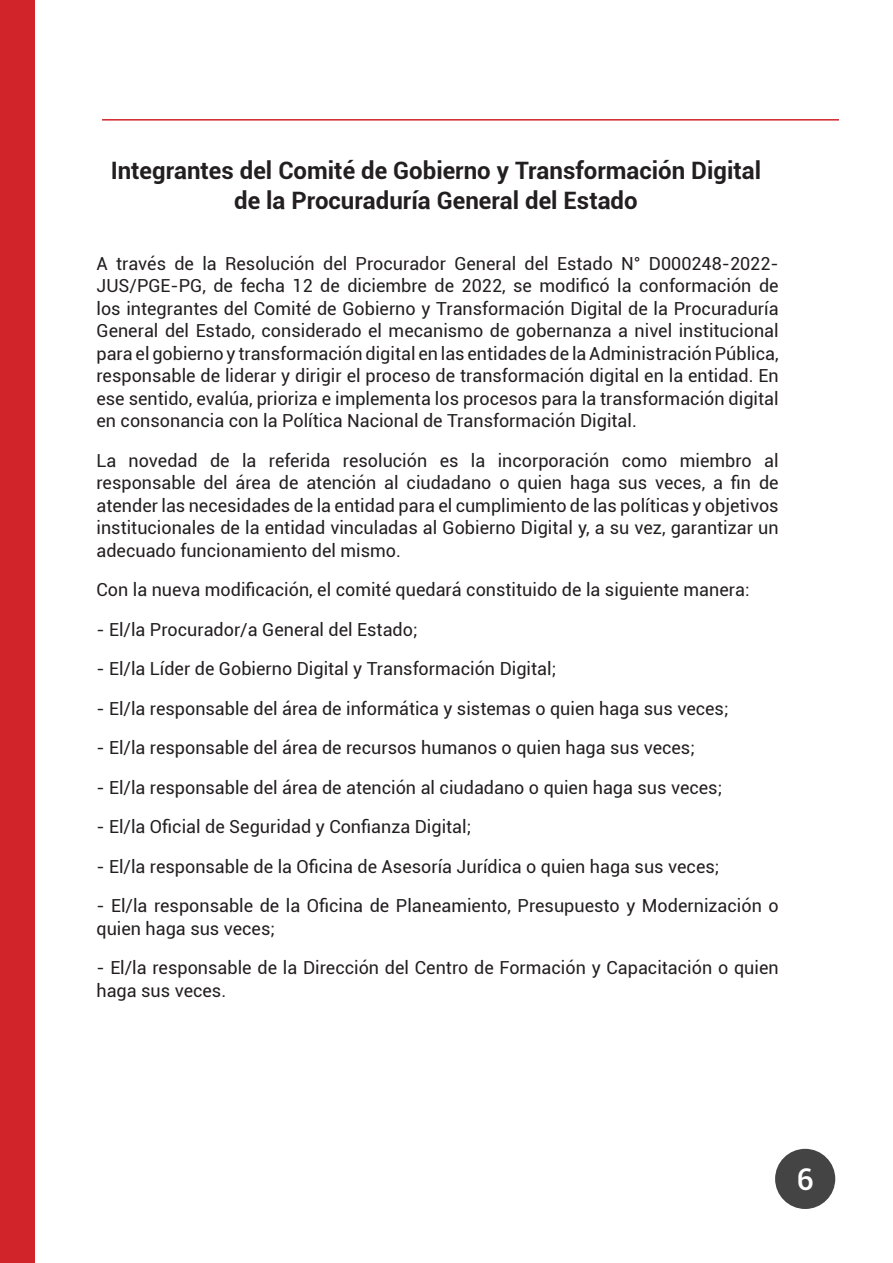
<style>
.page{position:relative;width:893px;height:1263px;background:#fff}
.page>*{position:absolute;margin:0;border:0;box-sizing:border-box;transform-origin:0 0}
.t1{font:500 30px "Roboto";color:#fff}
.Título_2{font:700 24px/30px "Roboto";color:#231f20;text-align:center}
.Párrafo{font:18px/22.5px "Roboto";color:#231f20;text-align:justify}
</style>
<div class="page">
<div style="left:775px;top:1149px;width:60px;height:60px;background:#444;border-radius:50%"></div>
<div style="left:0;top:0;width:35px;height:1263px;background:#d1232a"></div>
<hr style="left:102px;top:119px;width:737px;height:2px;background:#d1232a">
<hr style="left:892px;top:54px;width:1px;height:131px;background:#d1232a">
<p class="Título_2" style="left:111px;top:155px;width:652px">Integrantes del Comité de Gobierno y Transformación Digital de la Procuraduría General del Estado</p>
<p class="Párrafo" style="left:96px;top:251px;width:684px">A través de la Resolución del Procurador General del Estado N° D000248-2022- JUS/PGE-PG, de fecha 12 de diciembre de 2022, se modificó la conformación de los integrantes del Comité de Gobierno y Transformación Digital de la Procuraduría General del Estado, considerado el mecanismo de gobernanza a nivel institucional para el gobierno y transformación digital en las entidades de la Administración Pública, responsable de liderar y dirigir el proceso de transformación digital en la entidad. En ese sentido, evalúa, prioriza e implementa los procesos para la transformación digital en consonancia con la Política Nacional de Transformación Digital.</p>
<p class="Párrafo" style="left:96px;top:448px;width:684px">La novedad de la referida resolución es la incorporación como miembro al responsable del área de atención al ciudadano o quien haga sus veces, a fin de atender las necesidades de la entidad para el cumplimiento de las políticas y objetivos institucionales de la entidad vinculadas al Gobierno Digital y, a su vez, garantizar un adecuado funcionamiento del mismo.</p>
<p class="Párrafo" style="left:96px;top:578px;width:654px">Con la nueva modificación, el comité quedará constituido de la siguiente manera:</p>
<p class="Párrafo" style="left:96px;top:617px;width:323px">- El/la Procurador/a General del Estado;</p>
<p class="Párrafo" style="left:96px;top:657px;width:461px">- El/la Líder de Gobierno Digital y Transformación Digital;</p>
<p class="Párrafo" style="left:96px;top:696px;width:634px">- El/la responsable del área de informática y sistemas o quien haga sus veces;</p>
<p class="Párrafo" style="left:96px;top:736px;width:600px">- El/la responsable del área de recursos humanos o quien haga sus veces;</p>
<p class="Párrafo" style="left:96px;top:775px;width:627px">- El/la responsable del área de atención al ciudadano o quien haga sus veces;</p>
<p class="Párrafo" style="left:96px;top:815px;width:376px">- El/la Oficial de Seguridad y Confianza Digital;</p>
<p class="Párrafo" style="left:96px;top:854px;width:624px">- El/la responsable de la Oficina de Asesoría Jurídica o quien haga sus veces;</p>
<p class="Párrafo" style="left:96px;top:894px;width:684px">- El/la responsable de la Oficina de Planeamiento, Presupuesto y Modernización o quien haga sus veces;</p>
<p class="Párrafo" style="left:96px;top:956px;width:684px">- El/la responsable de la Dirección del Centro de Formación y Capacitación o quien haga sus veces.</p>
<h1 class="t1" style="left:797px;top:1158px;width:19px">6</h1>
</div>
